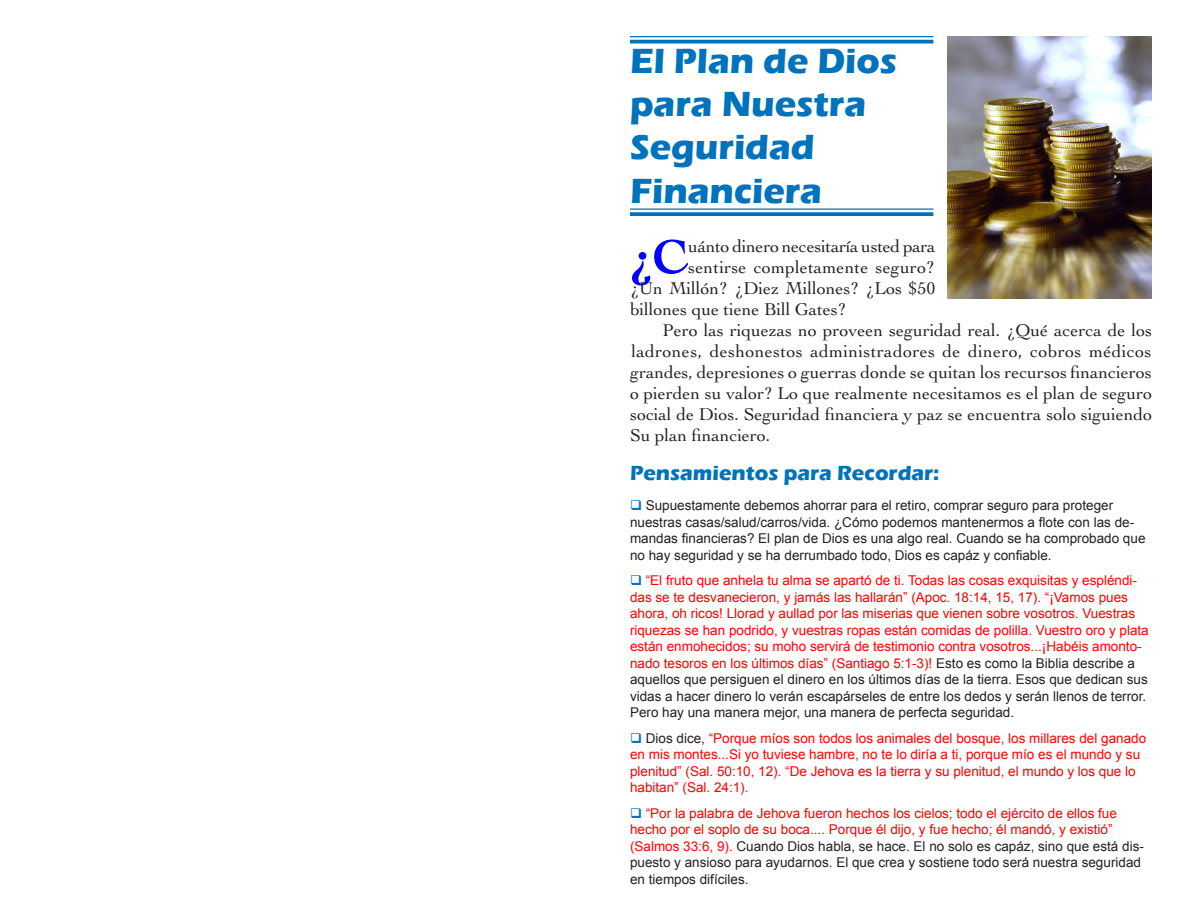
<style>
.page{position:relative;width:1188px;height:918px;background:#fff}
.page>*{position:absolute;margin:0;border:0;box-sizing:border-box;transform-origin:0 0}
.t1{font:700 49.95px "Cochin";color:#00f}
.t2{font:700 36px/43.2px "Eras ITC";color:#0073bc}
.t3{font:700 21px "Eras ITC";color:#0073bc}
.t4{font:18px/21px "Cochin";color:#231f20;text-align:justify}
.t5{font:13.5px/16.5px "Arial";color:#f00}
.t6{font:13.5px/16.5px "Arial";color:#231f20}
.s1{color:#0073bc}
.s2{color:#231f20}
</style>
<div class="page">
<hr style="left:630px;top:36px;width:303px;height:1px;background:#0073bc">
<svg style="left:630px;top:40px;width:303px;height:4px"></svg>
<hr style="left:630px;top:209px;width:303px;height:1px;background:#0073bc">
<svg style="left:630px;top:212px;width:303px;height:4px"></svg>
<img style="left:948px;top:36px;width:204px;height:262px">
<p class="t2" style="left:630px;top:40px;width:269px">El Plan de Dios para Nuestra</p>
<p class="t2" style="left:630px;top:126px;width:186px">Seguridad</p>
<p class="t2" style="left:630px;top:169px;width:194px">Financiera</p>
<p class="t1" style="left:630px;top:227px;width:60px">¿C</p>
<p class="t4" style="left:688px;top:236px;width:249px">uánto dinero necesitaría usted para</p>
<p class="t4" style="left:688px;top:257px;width:249px">sentirse completamente seguro?</p>
<p class="t4" style="left:630px;top:278px;width:307px">¿Un Millón? ¿Diez Millones? ¿Los $50</p>
<p class="t4" style="left:630px;top:299px;width:218px">billones que tiene Bill Gates?</p>
<p class="t4" style="left:630px;top:320px;width:524px;text-indent:32px">Pero las riquezas no proveen seguridad real. ¿Qué acerca de los ladrones, deshonestos administradores de dinero, cobros médicos grandes, depresiones o guerras donde se quitan los recursos financieros o pierden su valor? Lo que realmente necesitamos es el plan de seguro social de Dios. Seguridad financiera y paz se encuentra solo siguiendo Su plan financiero.</p>
<p class="t3" style="left:630px;top:461px;width:311px">Pensamientos para Recordar:</p>
<p class="t6" style="left:630px;top:497px;width:517px"><span class="s1">❑</span> Supuestamente debemos ahorrar para el retiro, comprar seguro para proteger nuestras casas/salud/carros/vida. ¿Cómo podemos mantenermos a flote con las de&shy;mandas financieras? El plan de Dios es una algo real. Cuando se ha comprobado que no hay seguridad y se ha derrumbado todo, Dios es capáz y confiable.</p>
<p class="t5" style="left:630px;top:572px;width:520px"><span class="s1">❑</span> “El fruto que anhela tu alma se apartó de ti. Todas las cosas exquisitas y espléndi&shy;das se te desvanecieron, y jamás las hallarán” (Apoc. 18:14, 15, 17). “¡Vamos pues ahora, oh ricos! Llorad y aullad por las miserias que vienen sobre vosotros. Vuestras riquezas se han podrido, y vuestras ropas están comidas de polilla. Vuestro oro y plata están enmohecidos; su moho servirá de testimonio contra vosotros...¡Habéis amonto&shy;nado tesoros en los últimos días” (Santiago 5:1-3)! <span class="s2">Esto es como la Biblia describe a aquellos que persiguen el dinero en los últimos días de la tierra. Esos que dedican sus vidas a hacer dinero lo verán escapárseles de entre los dedos y serán llenos de terror.<br>Pero hay una manera mejor, una manera de perfecta seguridad.</span></p>
<p class="t5" style="left:630px;top:730px;width:518px"><span class="s1">❑</span> <span class="s2">Dios dice,</span> “Porque míos son todos los animales del bosque, los millares del ganado en mis montes...Si yo tuviese hambre, no te lo diría a ti, porque mío es el mundo y su plenitud” (Sal. 50:10, 12). “De Jehova es la tierra y su plenitud, el mundo y los que lo habitan” (Sal. 24:1).</p>
<p class="t5" style="left:630px;top:805px;width:516px"><span class="s1">❑</span> “Por la palabra de Jehova fueron hechos los cielos; todo el ejército de ellos fue hecho por el soplo de su boca.... Porque él dijo, y fue hecho; él mandó, y existió” (Salmos 33:6, 9). <span class="s2">Cuando Dios habla, se hace. El no solo es capáz, sino que está dis&shy;puesto y ansioso para ayudarnos. El que crea y sostiene todo será nuestra seguridad en tiempos difíciles.</span></p>
</div>
